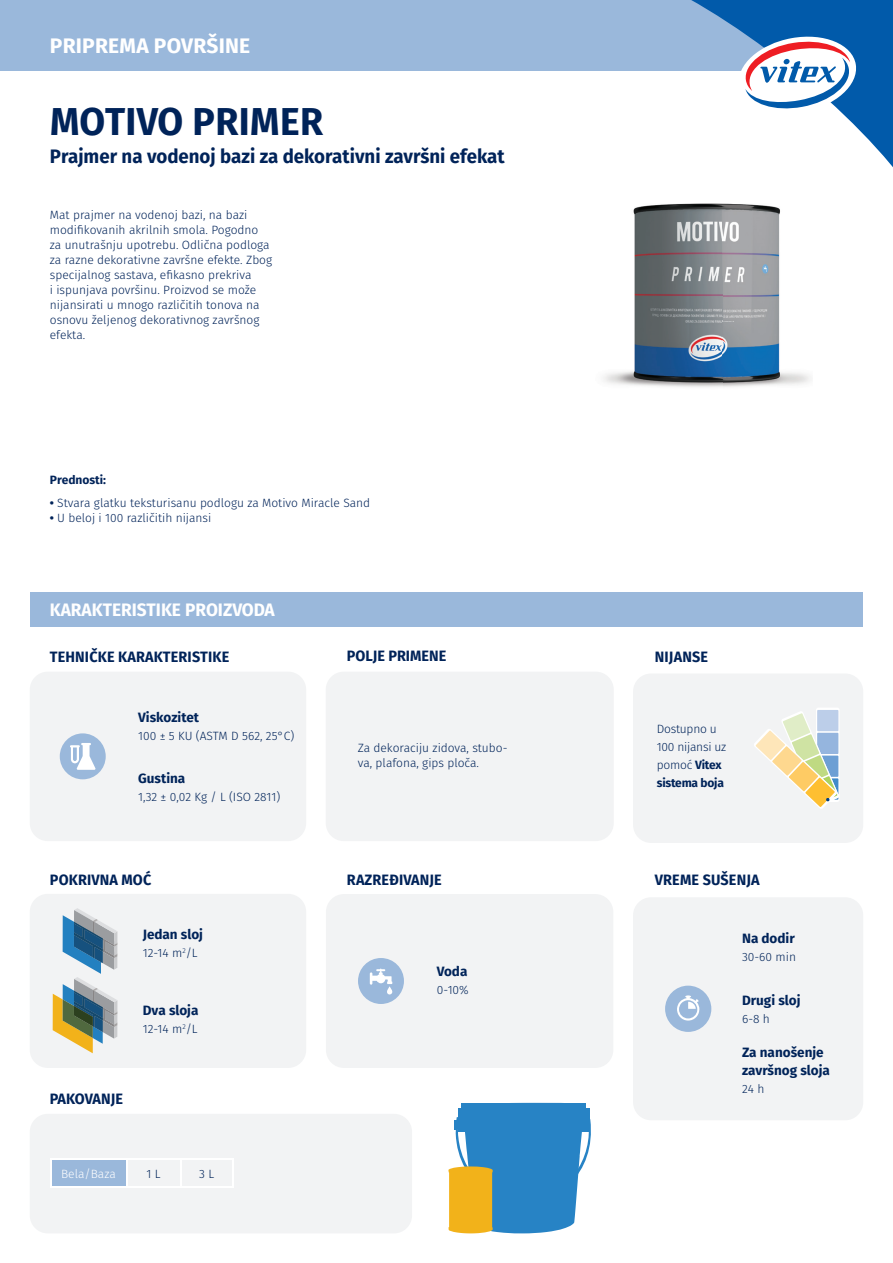
<style>
.page{position:relative;width:893px;height:1263px;background:#fff}
.page>*{position:absolute;margin:0;border:0;box-sizing:border-box;transform-origin:0 0}
.t1{font:700 38.85px "Fira Sans";letter-spacing:.01em;color:#002359;scale:.96 1}
.t2{font:700 21px "Fira Sans";letter-spacing:.01em;color:#fff}
.t3{font:700 19.5px "Fira Sans";color:#002359;scale:.96 1}
.t4{font:700 18px "Fira Sans";color:#fff;scale:.96 1}
.t5{font:700 15px "Fira Sans";letter-spacing:.01em;color:#002359;scale:.96 1}
.t6{font:700 13.5px/18px "Fira Sans";color:#002359}
.t7{font:300 12px/15px "Fira Sans";color:#002359}
.t8{font:300 12px/18px "Fira Sans";letter-spacing:-.02em;color:#002359}
.t9{font:700 12px "Fira Sans";color:#002359}
.t10{font:300 12px "Fira Sans";color:#fff}
.s1{font-weight:700}
</style>
<div class="page">
<div style="left:633px;top:897px;width:230px;height:223px;background:#f2f3f4;border-radius:18px"></div>
<svg style="left:665px;top:986px;width:46px;height:46px"></svg>
<div style="left:30px;top:1114px;width:382px;height:119px;background:#f2f3f4;border-radius:18px"></div>
<div style="left:0;top:0;width:795px;height:70px;background:#9ab8db"></div>
<div style="left:30px;top:593px;width:833px;height:34px;background:#9ab8db"></div>
<div style="left:30px;top:894px;width:276px;height:174px;background:#f2f3f4;border-radius:18px"></div>
<div style="left:30px;top:672px;width:276px;height:169px;background:#f2f3f4;border-radius:18px"></div>
<div style="left:326px;top:672px;width:288px;height:169px;background:#f2f3f4;border-radius:18px"></div>
<div style="left:633px;top:673px;width:230px;height:170px;background:#f2f3f4;border-radius:18px"></div>
<svg style="left:448px;top:1103px;width:143px;height:130px"></svg>
<svg style="left:634px;top:0;width:259px;height:167px"></svg>
<svg style="left:736px;top:32px;width:123px;height:86px"></svg>
<div style="left:60px;top:733px;width:46px;height:46px;background:#9ab8db;border-radius:50%"></div>
<svg style="left:70px;top:743px;width:26px;height:27px"></svg>
<div style="left:816px;top:707px;width:24px;height:95px;background:#fff;border-radius:2px"></div>
<div style="left:817px;top:710px;width:21px;height:21px;background:#bccee9"></div>
<svg style="left:754px;top:711px;width:85px;height:97px"></svg>
<div style="left:326px;top:894px;width:287px;height:174px;background:#f2f3f4;border-radius:18px"></div>
<div style="left:358px;top:958px;width:46px;height:46px;background:#9ab8db;border-radius:50%"></div>
<svg style="left:387px;top:986px;width:5px;height:8px"></svg>
<svg style="left:370px;top:968px;width:22px;height:17px"></svg>
<img style="left:603px;top:203px;width:207px;height:184px">
<svg style="left:53px;top:908px;width:64px;height:145px"></svg>
<div style="left:51px;top:1159px;width:75px;height:28px;background:#9ab8db"></div>
<hr style="left:50px;top:1158px;width:76px;height:1px;background:#fff">
<svg style="left:50px;top:1159px;width:1px;height:27px"></svg>
<hr style="left:126px;top:1158px;width:55px;height:1px;background:#fff">
<hr style="left:181px;top:1158px;width:52px;height:1px;background:#fff">
<svg style="left:126px;top:1159px;width:107px;height:27px"></svg>
<hr style="left:126px;top:1186px;width:55px;height:1px;background:#fff">
<hr style="left:181px;top:1186px;width:52px;height:1px;background:#fff">
<hr style="left:50px;top:1186px;width:76px;height:1px;background:#fff">
<h2 class="t2" style="left:50px;top:31px;width:202px">PRIPREMA POVRŠINE</h2>
<h1 class="t1" style="left:50px;top:94px;width:286px">MOTIVO PRIMER</h1>
<h3 class="t3" style="left:50px;top:143px;width:475px">Prajmer na vodenoj bazi za dekorativni završni efekat</h3>
<p class="t7" style="left:50px;top:208px;width:224px">Mat prajmer na vodenoj bazi, na bazi modifikovanih akrilnih smola. Pogodno za unutrašnju upotrebu. Odlična podloga za razne dekorativne završne efekte. Zbog specijalnog sastava, efikasno prekriva<br>i ispunjava površinu. Proizvod se može nijansirati u mnogo različitih tonova na osnovu željenog dekorativnog završnog efekta.</p>
<p class="t9" style="left:50px;top:472px;width:58px">Prednosti:</p>
<p class="t7" style="left:50px;top:496px;width:322px"><span class="s1">•</span> Stvara glatku teksturisanu podlogu za Motivo Miracle Sand</p>
<p class="t7" style="left:50px;top:511px;width:163px"><span class="s1">•</span> U beloj i 100 različitih nijansi</p>
<h3 class="t4" style="left:50px;top:597px;width:236px">KARAKTERISTIKE PROIZVODA</h3>
<p class="t5" style="left:50px;top:646px;width:188px">TEHNIČKE KARAKTERISTIKE</p>
<p class="t6" style="left:138px;top:709px;width:62px">Viskozitet</p>
<p class="t7" style="left:138px;top:729px;width:158px">100 ± 5 KU (ASTM D 562, 25°C)</p>
<p class="t6" style="left:138px;top:770px;width:49px">Gustina</p>
<p class="t7" style="left:138px;top:790px;width:144px">1,32 ± 0,02 Kg / L (ISO 2811)</p>
<p class="t5" style="left:347px;top:645px;width:105px">POLJE PRIMENE</p>
<p class="t7" style="left:358px;top:741px;width:151px">Za dekoraciju zidova, stubo&shy;va, plafona, gips ploča.</p>
<p class="t5" style="left:655px;top:646px;width:57px">NIJANSE</p>
<p class="t8" style="left:657px;top:721px;width:71px">Dostupno u<br>100 nijansi uz pomoć <span class="s1">Vitex sistema boja</span></p>
<p class="t5" style="left:50px;top:869px;width:107px">POKRIVNA MOĆ</p>
<p class="t5" style="left:347px;top:869px;width:100px">RAZREĐIVANJE</p>
<p class="t5" style="left:655px;top:869px;width:111px">VREME SUŠENJA</p>
<p class="t6" style="left:143px;top:927px;width:62px">Jedan sloj</p>
<p class="t7" style="left:143px;top:946px;width:56px">12-14 m<sup>2</sup>/L</p>
<p class="t6" style="left:143px;top:1002px;width:57px">Dva sloja</p>
<p class="t7" style="left:143px;top:1022px;width:56px">12-14 m<sup>2</sup>/L</p>
<p class="t5" style="left:50px;top:1088px;width:78px">PAKOVANJE</p>
<p class="t10" style="left:61px;top:1165px;width:56px">Bela/Baza</p>
<p class="t7" style="left:147px;top:1167px;width:15px">1 L</p>
<p class="t7" style="left:199px;top:1167px;width:16px">3 L</p>
<p class="t6" style="left:437px;top:963px;width:32px">Voda</p>
<p class="t7" style="left:437px;top:983px;width:33px">0-10%</p>
<p class="t6" style="left:742px;top:930px;width:54px">Na dodir</p>
<p class="t7" style="left:742px;top:950px;width:55px">30-60 min</p>
<p class="t6" style="left:742px;top:993px;width:60px">Drugi sloj</p>
<p class="t7" style="left:742px;top:1013px;width:29px">6-8 h</p>
<p class="t6" style="left:742px;top:1044px;width:89px">Za nanošenje završnog sloja</p>
<p class="t7" style="left:742px;top:1082px;width:24px">24 h</p>
</div>
